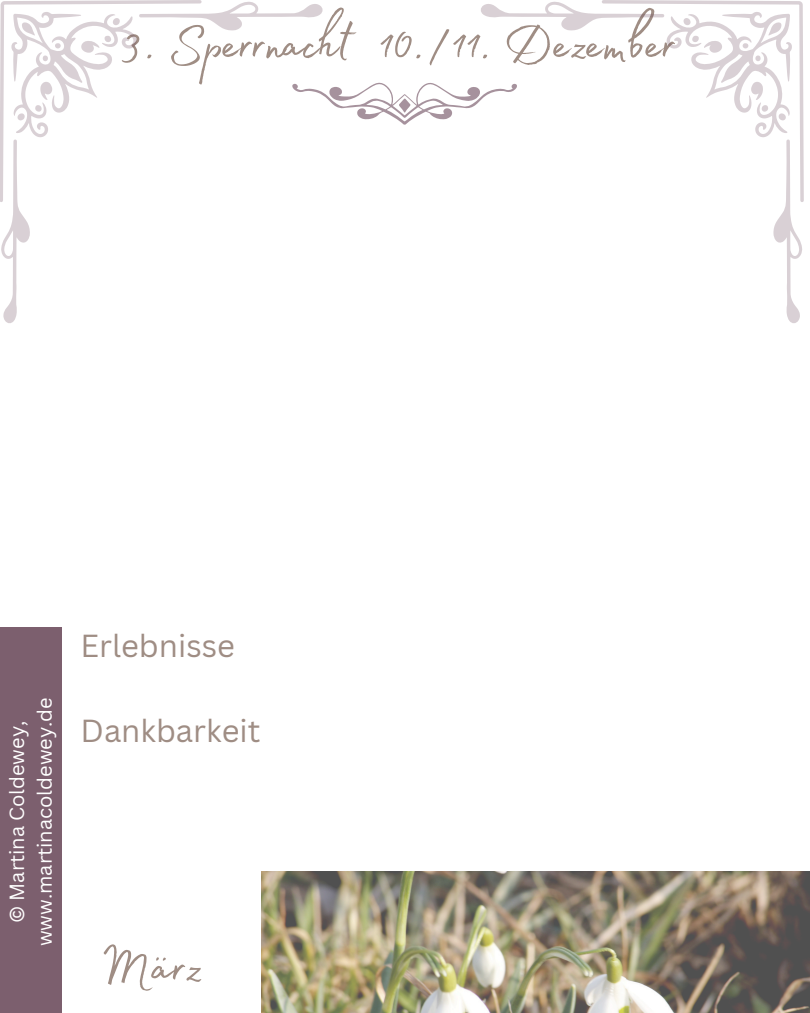
<style>
.page{position:relative;width:810px;height:1013px;background:#fff}
.page>*{position:absolute;margin:0;border:0;box-sizing:border-box;transform-origin:0 0}
.t1{font:66px "Madelyn Fill";color:#9f8d84}
.t2{font:31px "Canva Sans";color:#9f8d84}
.t3{font:20px/27.7px "Canva Sans";color:#fff;text-align:center}
</style>
<div class="page">
<img style="left:262px;top:871px;width:548px;height:141px">
<div style="left:0;top:627px;width:62px;height:385px;background:#7c5f6e"></div>
<svg style="left:323px;top:83px;width:158px;height:42px"></svg>
<svg style="left:481px;top:0;width:323px;height:323px"></svg>
<svg style="left:0;top:0;width:323px;height:323px"></svg>
<p class="t1" style="left:122px;top:-6px;width:555px">3. Sperrnacht 10./11. Dezember</p>
<h1 class="t3" style="left:3px;top:946px;width:251px;rotate:-90deg">© Martina Coldewey, www.martinacoldewey.de</h1>
<h1 class="t2" style="left:81px;top:623px;width:156px">Erlebnisse</h1>
<p class="t2" style="left:81px;top:709px;width:181px">Dankbarkeit</p>
<p class="t1" style="left:100px;top:916px;width:103px">März</p>
</div>
